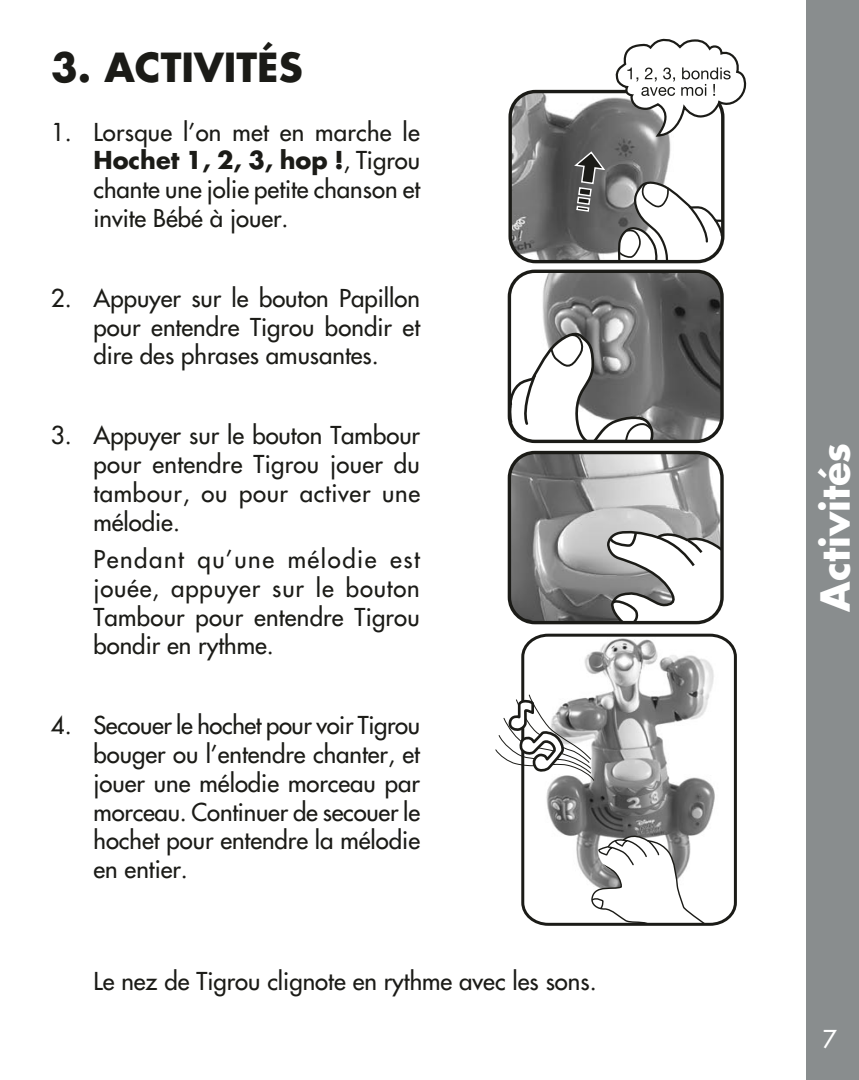
<style>
.page{position:relative;width:859px;height:1080px;background:#fff}
.page>*{position:absolute;margin:0;border:0;box-sizing:border-box;transform-origin:0 0}
.t1{font:700 39px "Futura";color:#1b1b17}
.t2{font:700 39px "Futura";color:#fff}
.t3{font:24px/28.8px "Futura";color:#1b1b17;text-align:justify}
.t4{font:24px "Futura";color:#fff}
.s1{font-weight:700}
</style>
<div class="page">
<div style="left:806px;top:0;width:53px;height:1080px;background:#898d8e"></div>
<img style="left:510px;top:92px;width:213px;height:170px;border-radius:26px">
<svg style="left:615px;top:178px;width:108px;height:84px"></svg>
<div style="left:508px;top:90px;width:216px;height:173px;border:3px solid #1b1b17;border-radius:26px"></div>
<svg style="left:572px;top:150px;width:35px;height:63px;background:#646464"></svg>
<svg style="left:613px;top:38px;width:134px;height:100px"></svg>
<img style="left:509px;top:453px;width:213px;height:170px;border-radius:26px">
<svg style="left:605px;top:530px;width:115px;height:90px"></svg>
<div style="left:508px;top:451px;width:216px;height:173px;border:3px solid #1b1b17;border-radius:26px"></div>
<img style="left:509px;top:271px;width:213px;height:170px;border-radius:26px">
<svg style="left:509px;top:330px;width:147px;height:109px"></svg>
<div style="left:508px;top:270px;width:216px;height:173px;border:3px solid #1b1b17;border-radius:26px"></div>
<svg style="left:521px;top:633px;width:216px;height:293px"></svg>
<svg style="left:495px;top:694px;width:100px;height:87px"></svg>
<h1 class="t1" style="left:51px;top:42px;width:253px">3. ACTIVITÉS</h1>
<p class="t3" style="left:93px;top:118px;width:328px;text-indent:-42px">1. Lorsque l’on met en marche le <span class="s1">Hochet 1, 2, 3, hop !</span>, Tigrou chante une jolie petite chanson et invite Bébé à jouer.</p>
<p class="t3" style="left:93px;top:284px;width:328px;text-indent:-42px">2. Appuyer sur le bouton Papillon pour entendre Tigrou bondir et dire des phrases amusantes.</p>
<p class="t3" style="left:93px;top:421px;width:328px;text-indent:-42px">3. Appuyer sur le bouton Tambour pour entendre Tigrou jouer du tambour, ou pour activer une mélodie.</p>
<p class="t3" style="left:93px;top:545px;width:328px">Pendant qu’une mélodie est jouée, appuyer sur le bouton Tambour pour entendre Tigrou bondir en rythme.</p>
<p class="t3" style="left:93px;top:711px;width:328px;text-indent:-42px">4. Secouer le hochet pour voir Tigrou bouger ou l’entendre chanter, et jouer une mélodie morceau par morceau. Continuer de secouer le hochet pour entendre la mélodie en entier.</p>
<p class="t3" style="left:93px;top:967px;width:505px">Le nez de Tigrou clignote en rythme avec les sons.</p>
<h1 class="t2" style="left:809px;top:612px;width:171px;rotate:-90deg">Activités</h1>
<p class="t4" style="left:823px;top:1024px;width:15px">7</p>
</div>
